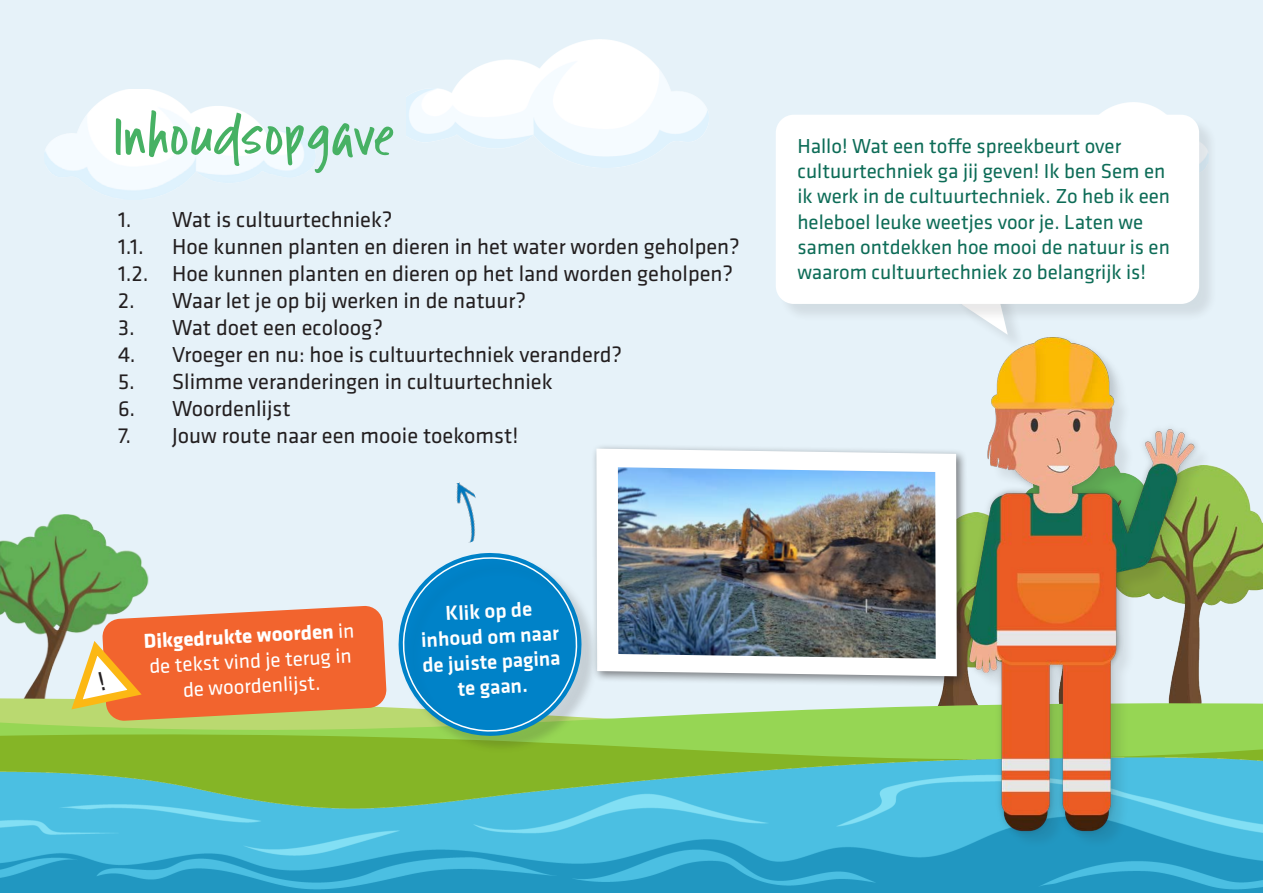
<style>
.page{position:relative;width:1263px;height:893px;background:#fff}
.page>*{position:absolute;margin:0;border:0;box-sizing:border-box;transform-origin:0 0}
.t1{font:54px "Intruding Cat";color:#47b164}
.t2{font:22.5px "Klavika Basic";color:#231f20}
.t3{font:21px/25.2px "Klavika Basic";color:#0d6c57}
.t4{font:21px/25.2px "Klavika Basic";color:#fff;text-align:center}
.t5{font:500 21px/25.2px "Klavika Basic";color:#fff;text-align:center}
.s1{font-weight:700}
</style>
<div class="page">
<div style="left:0;top:0;width:1263px;height:772px;background:#e6f2f9"></div>
<img style="left:1214px;top:466px;width:49px;height:139px">
<img style="left:0;top:514px;width:149px;height:183px">
<svg style="left:0;top:702px;width:1263px;height:31px;fill:#96d654"></svg>
<img style="left:1099px;top:102px;width:90px;height:15px">
<img style="left:409px;top:39px;width:298px;height:117px">
<img style="left:45px;top:90px;width:259px;height:100px">
<div style="left:778px;top:117px;width:440px;height:206px;background:#231f20;opacity:.1"></div>
<div style="left:776px;top:115px;width:423px;height:189px;background:#fff;border-radius:18px"></div>
<img style="left:456px;top:482px;width:20px;height:61px">
<div style="left:591px;top:443px;width:377px;height:244px;background:#231f20;opacity:.55"></div>
<svg style="left:596px;top:449px;width:348px;height:227px;background:#f7f8f9"></svg>
<img style="left:618px;top:467px;width:318px;height:192px">
<div style="left:406px;top:560px;width:190px;height:190px;background:#231f20;opacity:.15"></div>
<svg style="left:396px;top:553px;width:188px;height:183px;background:#369bc8"></svg>
<img style="left:0;top:736px;width:1263px;height:157px">
<div style="left:969px;top:340px;width:245px;height:511px;background:#231f20;opacity:.1"></div>
<img style="left:944px;top:316px;width:265px;height:523px">
<svg style="left:66px;top:605px;width:321px;height:116px;background:#e8824c"></svg>
<p class="t1" style="left:116px;top:105px;width:282px">Inhoudsopgave</p>
<p class="t2" style="left:118px;top:205px;width:276px">1. Wat is cultuurtechniek?</p>
<p class="t2" style="left:118px;top:232px;width:27px">1.1.</p>
<p class="t2" style="left:172px;top:232px;width:569px">Hoe kunnen planten en dieren in het water worden geholpen?</p>
<p class="t2" style="left:118px;top:259px;width:617px">1.2. Hoe kunnen planten en dieren op het land worden geholpen?</p>
<p class="t2" style="left:118px;top:286px;width:410px">2. Waar let je op bij werken in de natuur?</p>
<p class="t2" style="left:118px;top:313px;width:266px">3. Wat doet een ecoloog?</p>
<p class="t2" style="left:118px;top:340px;width:506px">4. Vroeger en nu: hoe is cultuurtechniek veranderd?</p>
<p class="t2" style="left:118px;top:367px;width:436px">5. Slimme veranderingen in cultuurtechniek</p>
<p class="t2" style="left:118px;top:394px;width:174px">6. Woordenlijst</p>
<p class="t2" style="left:118px;top:421px;width:402px">7. Jouw route naar een mooie toekomst!</p>
<p class="t3" style="left:797px;top:133px;width:374px">Hallo! Wat een toffe spreekbeurt over cultuurtechniek ga jij geven! Ik ben Sem en ik werk in de cultuurtechniek. Zo heb ik een heleboel leuke weetjes voor je. Laten we samen ontdekken hoe mooi de natuur is en waarom cultuurtechniek zo belangrijk is!</p>
<p class="t4" style="left:143px;top:628px;width:212px;rotate:-3deg"><span class="s1">Dikgedrukte woorden</span> in de tekst vind je terug in de woordenlijst.</p>
<p class="t5" style="left:419px;top:602px;width:140px;rotate:-3deg">Klik op de inhoud om naar de juiste pagina te gaan.</p>
</div>
